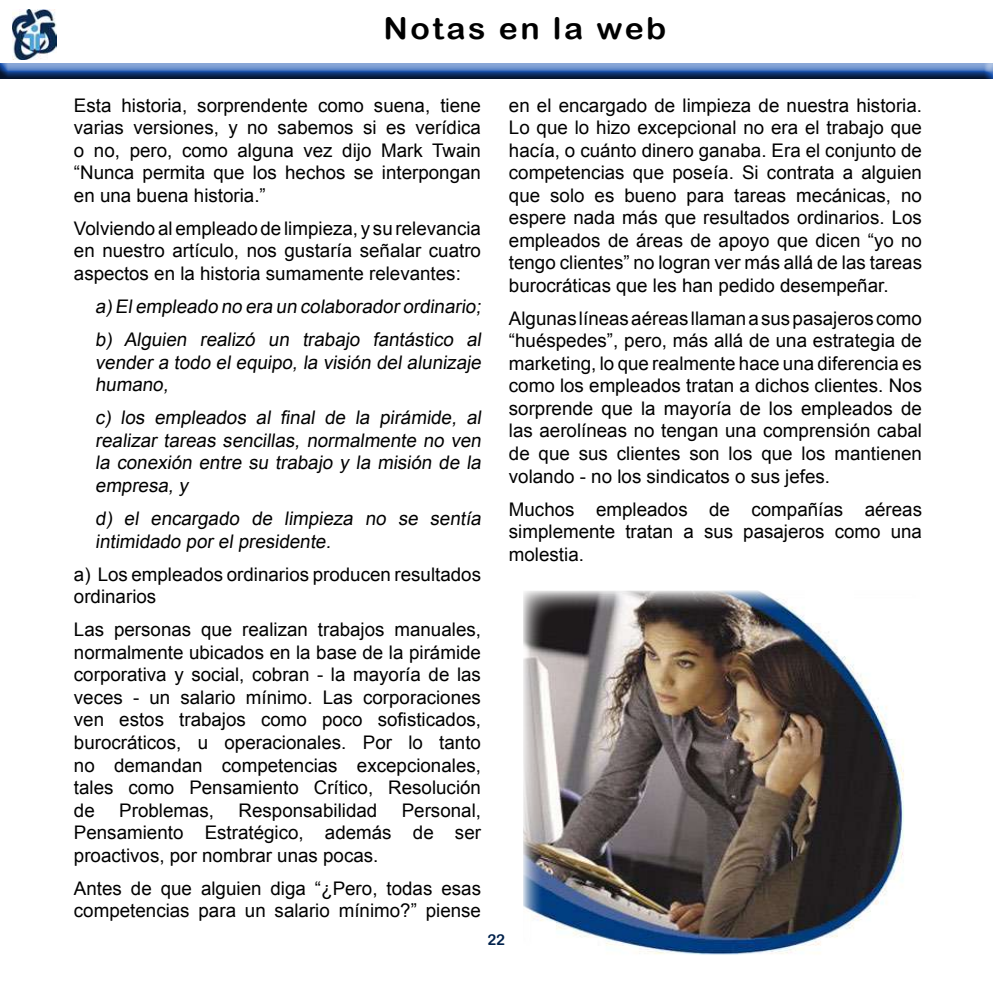
<style>
.page{position:relative;width:993px;height:993px;background:#fff}
.page>*{position:absolute;margin:0;border:0;box-sizing:border-box;transform-origin:0 0}
.t1{font:30px "Arial Rounded MT Bold";letter-spacing:.08em;color:#000;scale:1.07 1}
.t2{font:18.75px/22.5px "Arial";color:#000;text-align:justify}
.t3{font:15px "Arial Rounded MT Bold";color:#00214b}
</style>
<div class="page">
<img style="left:12px;top:9px;width:45px;height:50px">
<img style="left:523px;top:590px;width:381px;height:365px">
<div style="left:0;top:62px;width:992px;height:18px;background:#000;opacity:.75"></div>
<h1 class="t1" style="left:383px;top:11px;width:265px">Notas en la web</h1>
<p class="t2" style="left:74px;top:94px;width:408px">Esta historia, sorprendente como suena, tiene varias versiones, y no sabemos si es verídica o no, pero, como alguna vez dijo Mark Twain “Nunca permita que los hechos se interpongan en una buena historia.”</p>
<p class="t2" style="left:74px;top:217px;width:408px">Volviendo al empleado de limpieza, y su relevancia en nuestro artículo, nos gustaría señalar cuatro aspectos en la historia sumamente relevantes:</p>
<p class="t2" style="left:95px;top:290px;width:390px;line-height:33.1px">a)Elempleado no era un colaboradorordinario; b) Alguien realizó un trabajo fantástico al</p>
<p class="t2" style="left:95px;top:351px;width:390px">vender a todo el equipo, la visión del alunizaje humano,</p>
<p class="t2" style="left:95px;top:406px;width:391px">c) los empleados al final de la pirámide, al realizar tareas sencillas, normalmente no ven la conexión entre su trabajo y la misión de la empresa, y</p>
<p class="t2" style="left:95px;top:507px;width:390px">d) el encargado de limpieza no se sentía intimidado por el presidente.</p>
<p class="t2" style="left:74px;top:563px;width:408px">a) Los empleados ordinarios producen resultados ordinarios</p>
<p class="t2" style="left:74px;top:618px;width:408px">Las personas que realizan trabajos manuales, normalmente ubicados en la base de la pirámide corporativa y social, cobran - la mayoría de las veces - un salario mínimo. Las corporaciones ven estos trabajos como poco sofisticados, burocráticos, u operacionales. Por lo tanto no demandan competencias excepcionales, tales como Pensamiento Crítico, Resolución de</p>
<p class="t2" style="left:74px;top:798px;width:408px;text-indent:328px">Personal, Pensamiento Estratégico, además de ser proactivos, por nombrar unas pocas.</p>
<p class="t2" style="left:74px;top:876px;width:408px">Antes de que alguien diga “¿Pero, todas esas competencias para un salario mínimo?” piense</p>
<p class="t2" style="left:119px;top:798px;width:96px">Problemas,</p>
<p class="t2" style="left:238px;top:798px;width:140px">Responsabilidad</p>
<p class="t2" style="left:508px;top:94px;width:414px">en el encargado de limpieza de nuestra historia.<br>Lo que lo hizo excepcional no era el trabajo que hacía, o cuánto dinero ganaba. Era el conjunto de competencias que poseía. Si contrata a alguien que solo es bueno para tareas mecánicas, no espere nada más que resultados ordinarios. Los empleados de áreas de apoyo que dicen “yo no tengo clientes” no logran ver más allá de las tareas burocráticas que les han pedido desempeñar.</p>
<p class="t2" style="left:508px;top:307px;width:414px">Algunas líneas aéreas llaman a sus pasajeros como “huéspedes”, pero, más allá de una estrategia de marketing, lo que realmente hace una diferencia es como los empleados tratan a dichos clientes. Nos sorprende que la mayoría de los empleados de las aerolíneas no tengan una comprensión cabal de que sus clientes son los que los mantienen volando - no los sindicatos o sus jefes.</p>
<p class="t2" style="left:508px;top:498px;width:414px">Muchos empleados de compañías aéreas simplemente tratan a sus pasajeros como una molestia.</p>
<p class="t3" style="left:487px;top:930px;width:19px">22</p>
</div>
